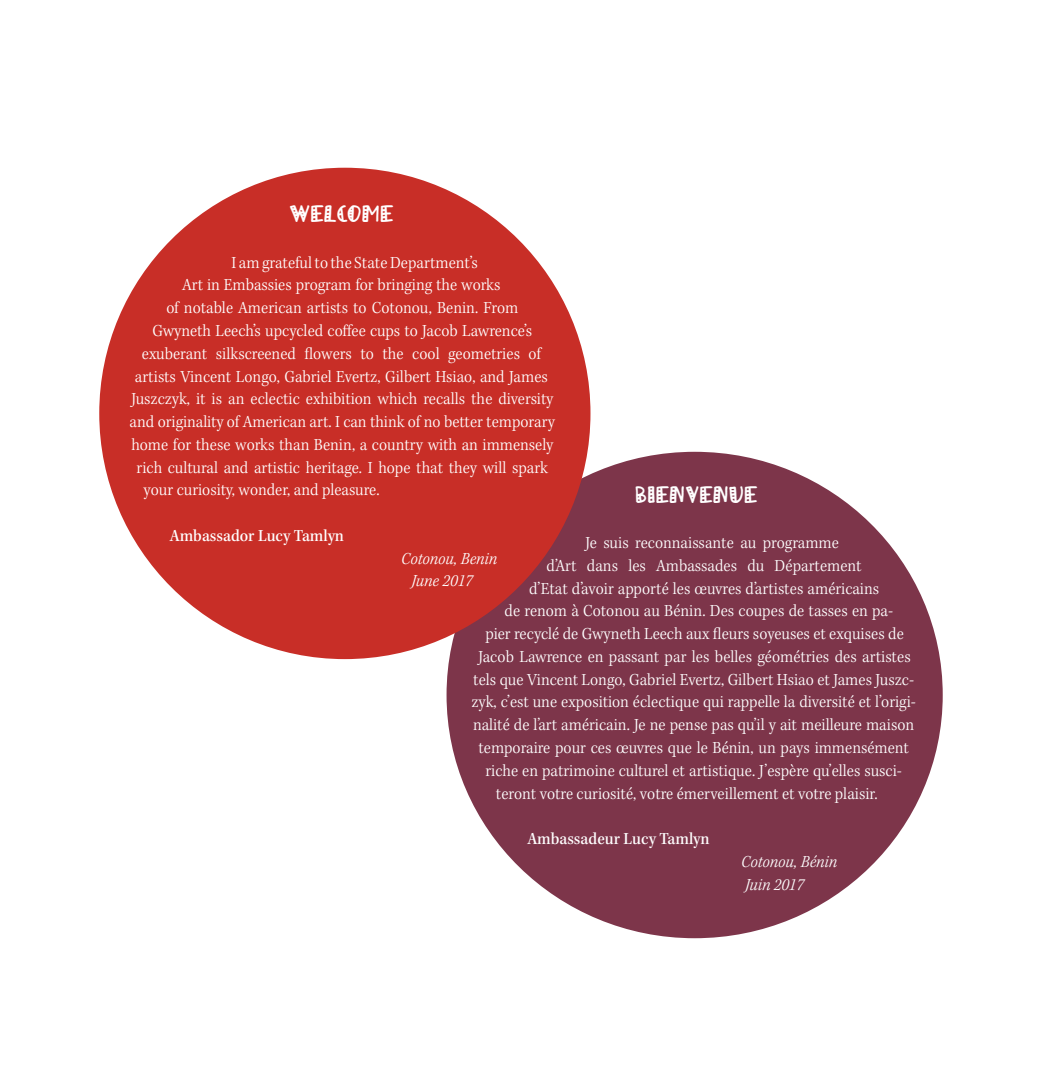
<style>
.page{position:relative;width:1042px;height:1092px;background:#fff}
.page>*{position:absolute;margin:0;border:0;box-sizing:border-box;transform-origin:0 0}
.t1{font:21px "A Papa";color:#fff}
.t2{font:17.5px "Kepler Std Light Scn";color:#fff}
.t3{font:17.5px/22.8px "Kepler Std Light Scn It";color:#fff}
.t4{font:17.5px "Kepler Std Medium Scn";color:#fff}
</style>
<div class="page">
<div style="left:446px;top:452px;width:496px;height:486px;background:#7d354a;border-radius:50%"></div>
<div style="left:99px;top:168px;width:491px;height:491px;background:#c82e27;border-radius:50%"></div>
<p class="t1" style="left:290px;top:202px;width:105px">WELCOME</p>
<p class="t2" style="left:231px;top:252px;width:248px">I am grateful to the State Department’s</p>
<p class="t2" style="left:182px;top:275px;width:320px">Art in Embassies program for bringing the works</p>
<p class="t2" style="left:166px;top:298px;width:353px">of notable American artists to Cotonou, Benin. From</p>
<p class="t2" style="left:152px;top:321px;width:381px">Gwyneth Leech’s upcycled coffee cups to Jacob Lawrence’s</p>
<p class="t2" style="left:142px;top:343px;width:401px">exuberant silkscreened flowers to the cool geometries of</p>
<p class="t2" style="left:135px;top:366px;width:415px">artists Vincent Longo, Gabriel Evertz, Gilbert Hsiao, and James</p>
<p class="t2" style="left:131px;top:389px;width:423px">Juszczyk, it is an eclectic exhibition which recalls the diversity</p>
<p class="t2" style="left:130px;top:412px;width:427px">and originality of American art. I can think of no better temporary</p>
<p class="t2" style="left:131px;top:434px;width:423px">home for these works than Benin, a country with an immensely</p>
<p class="t2" style="left:137px;top:457px;width:413px">rich cultural and artistic heritage. I hope that they will spark</p>
<p class="t2" style="left:144px;top:480px;width:237px">your curiosity, wonder, and pleasure.</p>
<p class="t4" style="left:170px;top:525px;width:176px">Ambassador Lucy Tamlyn</p>
<p class="t3" style="left:411px;top:547px;width:87px;text-indent:-10px">Cotonou, Benin<br>June 2017</p>
<p class="t1" style="left:636px;top:482px;width:124px">BIENVENUE</p>
<p class="t2" style="left:585px;top:533px;width:255px">Je suis reconnaissante au programme</p>
<p class="t2" style="left:546px;top:555px;width:317px">d’Art dans les Ambassades du Département</p>
<p class="t2" style="left:529px;top:578px;width:351px">d’Etat d’avoir apporté les œuvres d’artistes américains</p>
<p class="t2" style="left:504px;top:601px;width:390px">de renom à Cotonou au Bénin. Des coupes de tasses en pa-</p>
<p class="t2" style="left:485px;top:624px;width:420px">pier recyclé de Gwyneth Leech aux fleurs soyeuses et exquises de</p>
<p class="t2" style="left:478px;top:646px;width:434px">Jacob Lawrence en passant par les belles géométries des artistes</p>
<p class="t2" style="left:473px;top:669px;width:442px">tels que Vincent Longo, Gabriel Evertz, Gilbert Hsiao et James Juszc-</p>
<p class="t2" style="left:471px;top:692px;width:446px">zyk, c’est une exposition éclectique qui rappelle la diversité et l’origi-</p>
<p class="t2" style="left:473px;top:715px;width:443px">nalité de l’art américain. Je ne pense pas qu’il y ait meilleure maison</p>
<p class="t2" style="left:478px;top:737px;width:432px">temporaire pour ces œuvres que le Bénin, un pays immensément</p>
<p class="t2" style="left:485px;top:760px;width:418px">riche en patrimoine culturel et artistique. J’espère qu’elles susci-</p>
<p class="t2" style="left:496px;top:783px;width:383px">teront votre curiosité, votre émerveillement et votre plaisir.</p>
<p class="t4" style="left:527px;top:828px;width:184px">Ambassadeur Lucy Tamlyn</p>
<p class="t3" style="left:741px;top:850px;width:97px">Cotonou, Bénin<br>Juin 2017</p>
</div>
